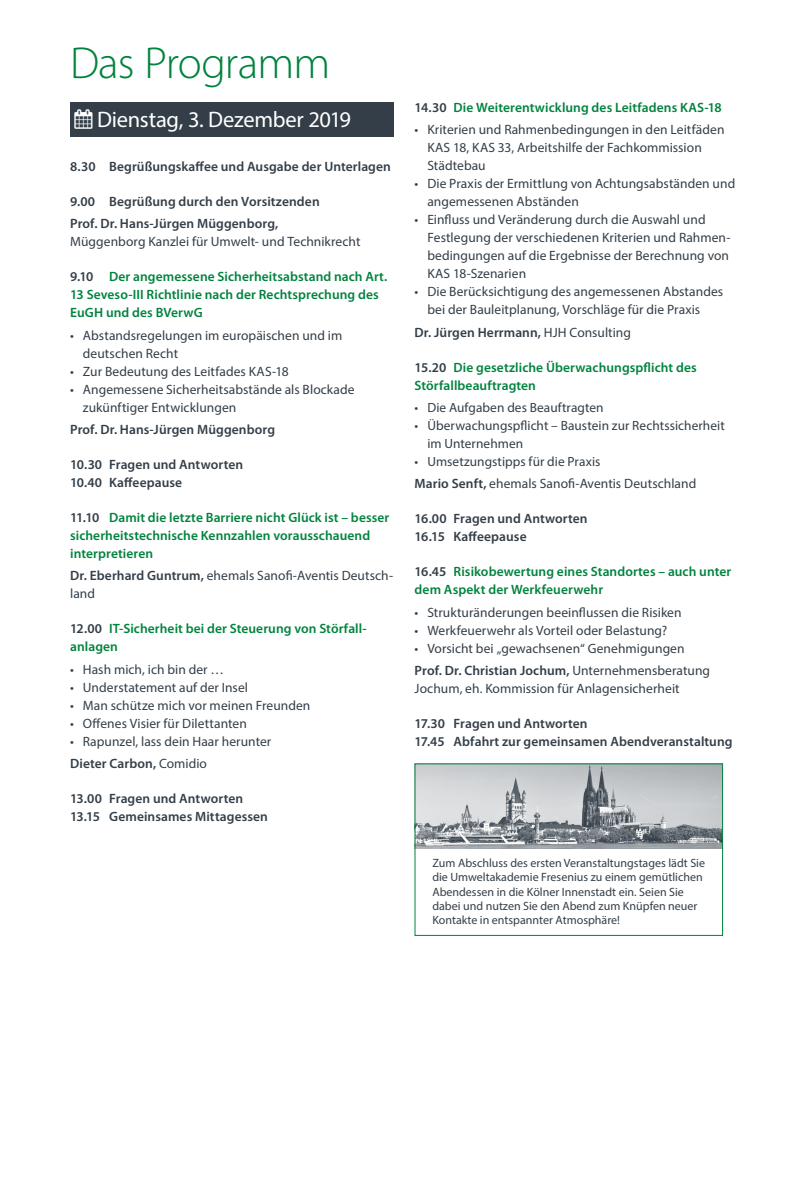
<style>
.page{position:relative;width:808px;height:1191px;background:#fff}
.page>*{position:absolute;margin:0;border:0;box-sizing:border-box;transform-origin:0 0}
.t1{font:300 45px "Myriad Pro";letter-spacing:-.02em;color:#00833e}
.t2{font:22.5px "Myriad Pro";letter-spacing:-.01em;color:#fff}
.t3{font:13.5px/18px "Myriad Pro";letter-spacing:.005em;color:#333e48}
.t4{font:600 13.5px/18px "Myriad Pro";letter-spacing:.005em;color:#00833e}
.t5{font:600 13.5px/18px "Myriad Pro";letter-spacing:.005em;color:#333e48}
.t6{font:13.35px/18px "Myriad Pro";letter-spacing:.005em;color:#333e48}
.t7{font:12px/14.4px "Myriad Pro";color:#333e48}
.s1{color:#333e48}
.s2{font-weight:600}
.s3{font-weight:400}
</style>
<div class="page">
<div style="left:70px;top:102px;width:323px;height:34px;background:#333e48"></div>
<img style="left:417px;top:765px;width:304px;height:83px">
<h1 class="t1" style="left:70px;top:36px;width:262px">Das Programm</h1>
<h2 class="t2" style="left:74px;top:106px;width:278px">▲ Dienstag, 3. Dezember 2019</h2>
<p class="t5" style="left:70px;top:157px;width:322px">8.30 Begrüßungskaffee und Ausgabe der Unterlagen</p>
<p class="t5" style="left:70px;top:190px;width:251px;line-height:22.2px">9.00 Begrüßung durch den Vorsitzenden<br>Prof. Dr. Hans-Jürgen Müggenborg,</p>
<p class="t3" style="left:70px;top:233px;width:292px">Müggenborg Kanzlei für Umwelt- und Technikrecht</p>
<p class="t4" style="left:70px;top:267px;width:319px"><span class="s1">9.10</span> Der angemessene Sicherheitsabstand nach Art.<br>13 Seveso-III Richtlinie nach der Rechtsprechung des<br>EuGH und des BVerwG</p>
<p class="t3" style="left:83px;top:326px;width:261px;text-indent:-13px">• Abstandsregelungen im europäischen und im deutschen Recht</p>
<p class="t3" style="left:70px;top:362px;width:220px">• Zur Bedeutung des Leitfades KAS-18</p>
<p class="t3" style="left:83px;top:380px;width:273px;text-indent:-13px">• Angemessene Sicherheitsabstände als Blockade zukünftiger Entwicklungen</p>
<p class="t5" style="left:70px;top:420px;width:206px">Prof. Dr. Hans-Jürgen Müggenborg</p>
<p class="t5" style="left:70px;top:455px;width:175px">10.30 Fragen und Antworten<br>10.40 Kaffeepause</p>
<p class="t4" style="left:70px;top:508px;width:321px"><span class="s1">11.10</span> Damit die letzte Barriere nicht Glück ist – besser sicherheitstechnische Kennzahlen vorausschauend interpretieren</p>
<p class="t3" style="left:70px;top:566px;width:325px"><span class="s2">Dr. Eberhard Guntrum,</span> ehemals Sanofi-Aventis Deutsch&shy;land</p>
<p class="t4" style="left:70px;top:619px;width:298px"><span class="s1">12.00</span> IT-Sicherheit bei der Steuerung von Störfall&shy;anlagen</p>
<p class="t3" style="left:70px;top:660px;width:155px">• Hash mich, ich bin der …</p>
<p class="t3" style="left:70px;top:678px;width:179px">• Understatement auf der Insel</p>
<p class="t3" style="left:70px;top:696px;width:242px">• Man schütze mich vor meinen Freunden</p>
<p class="t3" style="left:70px;top:714px;width:178px">• Offenes Visier für Dilettanten</p>
<p class="t3" style="left:70px;top:729px;width:203px;line-height:22.2px">• Rapunzel, lass dein Haar herunter<br><span class="s2">Dieter Carbon,</span> Comidio</p>
<p class="t5" style="left:70px;top:789px;width:199px">13.00 Fragen und Antworten<br>13.15 Gemeinsames Mittagessen</p>
<p class="t4" style="left:415px;top:98px;width:309px"><span class="s1">14.30</span> Die Weiterentwicklung des Leitfadens KAS-18</p>
<p class="t3" style="left:427px;top:121px;width:299px;text-indent:-13px">• Kriterien und Rahmenbedingungen in den Leitfäden<br>KAS 18, KAS 33, Arbeitshilfe der Fachkommission<br>Städtebau</p>
<p class="t3" style="left:427px;top:175px;width:309px;text-indent:-13px">• Die Praxis der Ermittlung von Achtungsabständen und angemessenen Abständen</p>
<p class="t3" style="left:427px;top:211px;width:305px;text-indent:-13px">• Einfluss und Veränderung durch die Auswahl und Festlegung der verschiedenen Kriterien und Rahmen&shy;bedingungen auf die Ergebnisse der Berechnung von KAS 18-Szenarien</p>
<p class="t3" style="left:427px;top:283px;width:297px;text-indent:-13px">• Die Berücksichtigung des angemessenen Abstandes bei der Bauleitplanung, Vorschläge für die Praxis</p>
<p class="t5" style="left:415px;top:323px;width:218px">Dr. Jürgen Herrmann, <span class="s3">HJH Consulting</span></p>
<p class="t4" style="left:415px;top:358px;width:284px"><span class="s1">15.20</span> Die gesetzliche Überwachungspflicht des<br>Störfallbeauftragten</p>
<p class="t6" style="left:415px;top:398px;width:191px">• Die Aufgaben des Beauftragten</p>
<p class="t6" style="left:427px;top:416px;width:299px;text-indent:-13px">• Überwachungspflicht – Baustein zur Rechtssicherheit im Unternehmen</p>
<p class="t6" style="left:415px;top:452px;width:187px">• Umsetzungstipps für die Praxis</p>
<p class="t3" style="left:415px;top:474px;width:283px"><span class="s2">Mario Senft,</span> ehemals Sanofi-Aventis Deutschland</p>
<p class="t5" style="left:415px;top:509px;width:175px">16.00 Fragen und Antworten<br>16.15 Kaffeepause</p>
<p class="t4" style="left:415px;top:562px;width:318px"><span class="s1">16.45</span> Risikobewertung eines Standortes – auch unter dem Aspekt der Werkfeuerwehr</p>
<p class="t3" style="left:415px;top:603px;width:268px">• Strukturänderungen beeinflussen die Risiken</p>
<p class="t3" style="left:415px;top:621px;width:254px">• Werkfeuerwehr als Vorteil oder Belastung?</p>
<p class="t3" style="left:415px;top:637px;width:297px;line-height:22.2px">• Vorsicht bei „gewachsenen“ Genehmigungen<br><span class="s2">Prof. Dr. Christian Jochum,</span> Unternehmensberatung</p>
<p class="t3" style="left:415px;top:679px;width:267px">Jochum, eh. Kommission für Anlagensicherheit</p>
<p class="t5" style="left:415px;top:714px;width:319px">17.30 Fragen und Antworten<br>17.45 Abfahrt zur gemeinsamen Abendveranstaltung</p>
<p class="t7" style="left:432px;top:855px;width:274px">Zum Abschluss des ersten Veranstaltungstages lädt Sie die Umweltakademie Fresenius zu einem gemütlichen Abendessen in die Kölner Innenstadt ein. Seien Sie dabei und nutzen Sie den Abend zum Knüpfen neuer Kontakte in entspannter Atmosphäre!</p>
</div>
